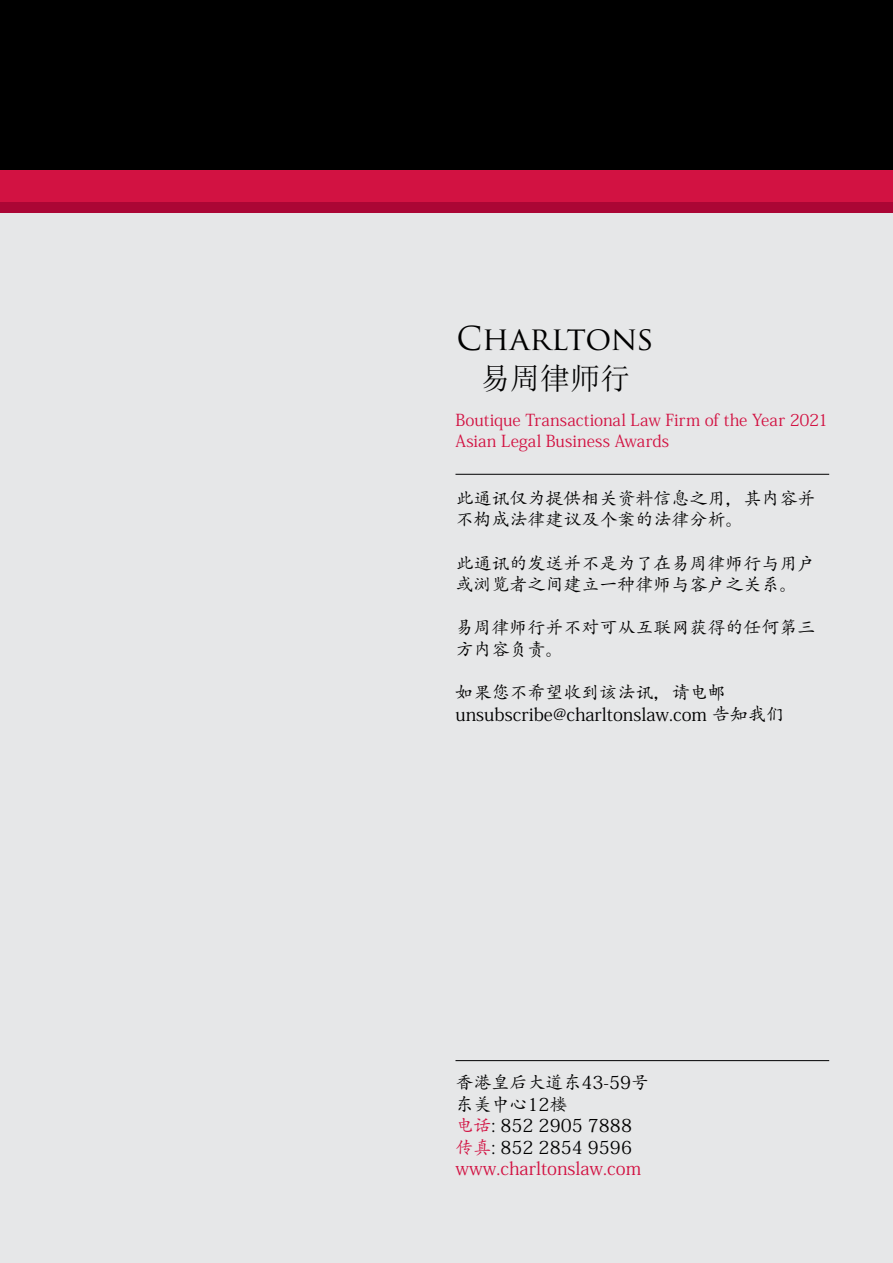
<style>
.page{position:relative;width:893px;height:1263px;background:#fff}
.page>*{position:absolute;margin:0;border:0;box-sizing:border-box;transform-origin:0 0}
.t1{font:32.1px "Trajan Pro";color:#000}
.t2{font:30px "Sim Sun";color:#000}
.t3{font:18px/21.6px "Adobe Kaiti Std";color:#000}
.t4{font:16.5px/21px "Adobe Kaiti Std";color:#d21242}
.s1{color:#d21242}
</style>
<div class="page">
<div style="left:0;top:213px;width:893px;height:1050px;background:#e6e7e8"></div>
<div style="left:0;top:0;width:893px;height:170px;background:#000"></div>
<div style="left:0;top:170px;width:893px;height:32px;background:#d21242"></div>
<div style="left:0;top:202px;width:893px;height:11px;background:#ab0635"></div>
<hr style="left:455px;top:474px;width:374px;height:1px;background:#000">
<hr style="left:455px;top:1060px;width:374px;height:1px;background:#000">
<h1 class="t1" style="left:456px;top:318px;width:199px">CHARLTONS</h1>
<h2 class="t2" style="left:480px;top:363px;width:151px">易周律师行</h2>
<p class="t4" style="left:455px;top:410px;width:374px">Boutique Transactional Law Firm of the Year 2021<br>Asian Legal Business Awards</p>
<p class="t3" style="left:455px;top:487px;width:361px">此通讯仅为提供相关资料信息之用，其内容并不构成法律建议及个案的法律分析。</p>
<p class="t3" style="left:455px;top:552px;width:361px">此通讯的发送并不是为了在易周律师行与用户或浏览者之间建立一种律师与客户之关系。</p>
<p class="t3" style="left:455px;top:617px;width:361px">易周律师行并不对可从互联网获得的任何第三方内容负责。</p>
<p class="t3" style="left:455px;top:682px;width:330px">如果您不希望收到该法讯，请电邮unsubscribe@charltonslaw.com 告知我们</p>
<p class="t3" style="left:455px;top:1072px;width:195px">香港皇后大道东43-59号东美中心12楼<br><span class="s1">电话</span>: 852 2905 7888<span class="s1">传真</span>: 852 2854 9596 <span class="s1">www.charltonslaw.com</span></p>
</div>
